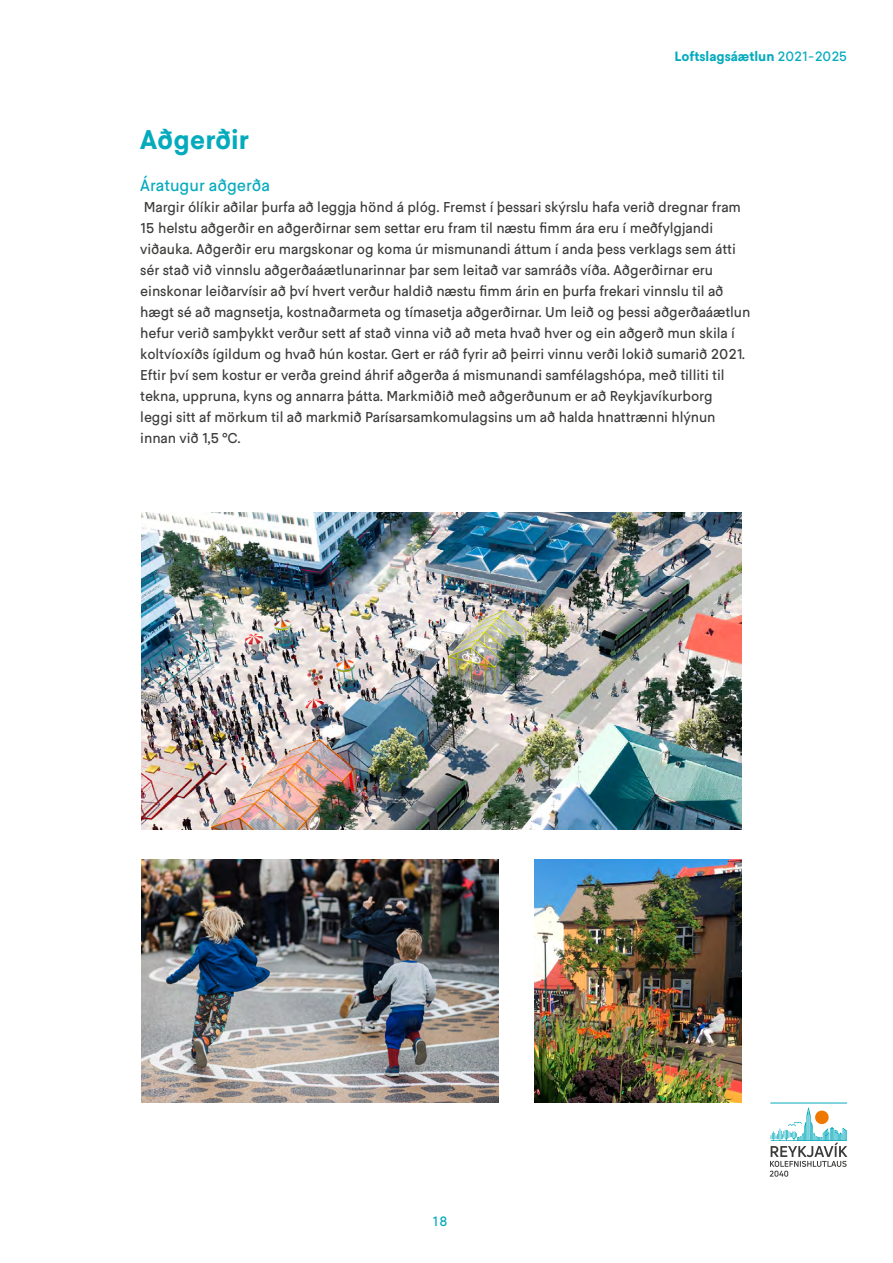
<style>
.page{position:relative;width:893px;height:1263px;background:#fff}
.page>*{position:absolute;margin:0;border:0;box-sizing:border-box;transform-origin:0 0}
.t1{font:700 27px "L15";color:#05aabd}
.t2{font:16.5px "L15";color:#05aabd}
.t3{font:14.25px/21px "L15";letter-spacing:-.005em;color:#3c3c3b}
.t4{font:700 13.5px "L15";color:#05aabd}
.t5{font:13.5px "L15";color:#05aabd}
.s1{font-weight:400}
</style>
<div class="page">
<hr style="left:771px;top:1103px;width:76px;height:1px;background:#05aabd">
<svg style="left:770px;top:1107px;width:77px;height:70px"></svg>
<img style="left:141px;top:513px;width:600px;height:316px">
<img style="left:141px;top:859px;width:358px;height:244px">
<img style="left:535px;top:859px;width:206px;height:244px">
<p class="t4" style="left:675px;top:47px;width:174px">Loftslagsáætlun <span class="s1">2021-2025</span></p>
<h1 class="t1" style="left:140px;top:122px;width:110px">Aðgerðir</h1>
<p class="t2" style="left:140px;top:175px;width:131px">Áratugur aðgerða</p>
<p class="t3" style="left:140px;top:196px;width:612px">Margir ólíkir aðilar þurfa að leggja hönd á plóg. Fremst í þessari skýrslu hafa verið dregnar fram 15 helstu aðgerðir en aðgerðirnar sem settar eru fram til næstu fimm ára eru í meðfylgjandi viðauka. Aðgerðir eru margskonar og koma úr mismunandi áttum í anda þess verklags sem átti sér stað við vinnslu aðgerðaáætlunarinnar þar sem leitað var samráðs víða. Aðgerðirnar eru einskonar leiðarvísir að því hvert verður haldið næstu fimm árin en þurfa frekari vinnslu til að hægt sé að magnsetja, kostnaðarmeta og tímasetja aðgerðirnar. Um leið og þessi aðgerðaáætlun hefur verið samþykkt verður sett af stað vinna við að meta hvað hver og ein aðgerð mun skila í koltvíoxíðs ígildum og hvað hún kostar. Gert er ráð fyrir að þeirri vinnu verði lokið sumarið 2021.<br>Eftir því sem kostur er verða greind áhrif aðgerða á mismunandi samfélagshópa, með tilliti til tekna, uppruna, kyns og annarra þátta. Markmiðið með aðgerðunum er að Reykjavíkurborg<br>leggi sitt af mörkum til að markmið Parísarsamkomulagsins um að halda hnattrænni hlýnun innan við 1,5 °C.</p>
<p class="t5" style="left:432px;top:1212px;width:17px">18</p>
</div>
